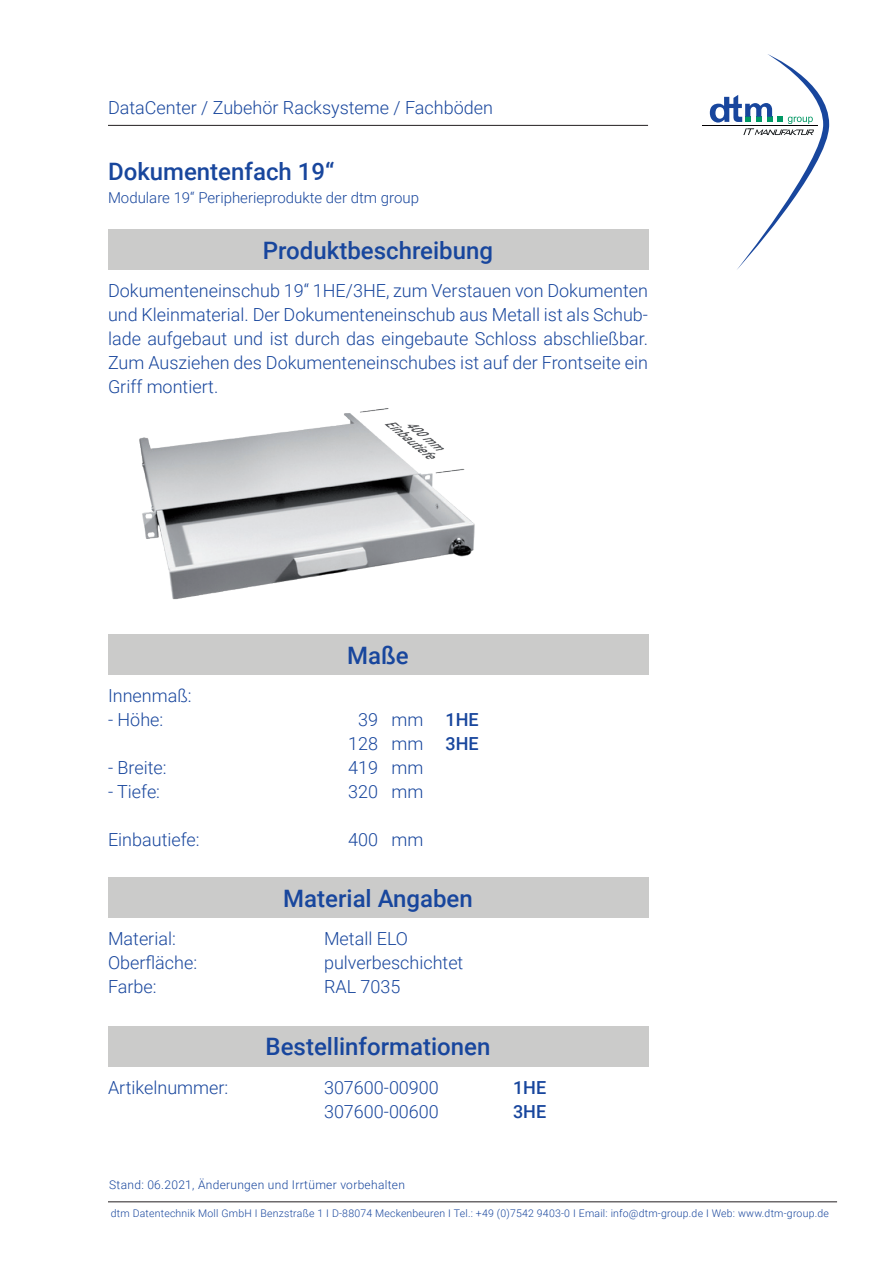
<style>
.page{position:relative;width:893px;height:1263px;background:#fff}
.page>*{position:absolute;margin:0;border:0;box-sizing:border-box;transform-origin:0 0}
.t1{font:500 24px "Roboto";color:#18469d}
.t2{font:300 18px/24px "Roboto";color:#18469d}
.t3{font:500 18px/24px "Roboto";color:#18469d}
.t4{font:300 15px "Roboto";color:#18469d}
.t5{font:300 12px "Roboto";letter-spacing:.025em;color:#18469d}
.t6{font:300 10.5px "Roboto";letter-spacing:.02em;color:#18469d}
</style>
<div class="page">
<hr style="left:702px;top:125px;width:115px;height:1px;background:#020002">
<svg style="left:710px;top:54px;width:119px;height:216px"></svg>
<hr style="left:108px;top:125px;width:540px;height:1px;background:#231f20">
<hr style="left:108px;top:1201px;width:729px;height:1px;background:#231f20">
<div style="left:108px;top:230px;width:540px;height:40px;background:#cbcbca"></div>
<div style="left:108px;top:878px;width:540px;height:40px;background:#cbcbca"></div>
<img style="left:139px;top:408px;width:336px;height:192px">
<div style="left:108px;top:1026px;width:540px;height:41px;background:#cbcbca"></div>
<div style="left:108px;top:634px;width:540px;height:41px;background:#cbcbca"></div>
<p class="t2" style="left:108px;top:95px;width:386px">DataCenter / Zubehör Racksysteme / Fachböden</p>
<h1 class="t1" style="left:108px;top:155px;width:228px">Dokumentenfach 19“</h1>
<p class="t4" style="left:108px;top:187px;width:312px">Modulare 19“ Peripherieprodukte der dtm group</p>
<h1 class="t1" style="left:263px;top:233px;width:232px">Produktbeschreibung</h1>
<p class="t2" style="left:108px;top:278px;width:542px;text-align:justify">Dokumenteneinschub 19“ 1HE/3HE, zum Verstauen von Dokumenten und Kleinmaterial. Der Dokumenteneinschub aus Metall ist als Schub&shy;lade aufgebaut und ist durch das eingebaute Schloss abschließbar.<br>Zum Ausziehen des Dokumenteneinschubes ist auf der Frontseite ein Griff montiert.</p>
<p class="t2" style="left:108px;top:683px;width:85px">Innenmaß:</p>
<p class="t2" style="left:108px;top:707px;width:57px">- Höhe:</p>
<p class="t2" style="left:108px;top:755px;width:60px">- Breite:</p>
<p class="t2" style="left:108px;top:779px;width:54px">- Tiefe:</p>
<p class="t2" style="left:108px;top:827px;width:93px">Einbautiefe:</p>
<h1 class="t1" style="left:347px;top:638px;width:63px">Maße</h1>
<p class="t2" style="left:348px;top:707px;width:31px;text-align:center">39<br>128<br>419<br>320</p>
<p class="t2" style="left:348px;top:827px;width:31px">400</p>
<p class="t2" style="left:392px;top:707px;width:33px;text-align:justify">mm mm mm mm</p>
<p class="t2" style="left:392px;top:827px;width:33px">mm</p>
<p class="t3" style="left:446px;top:707px;width:35px">1HE<br>3HE</p>
<h1 class="t1" style="left:283px;top:881px;width:191px">Material Angaben</h1>
<p class="t2" style="left:108px;top:926px;width:91px">Material:<br>Oberfläche:<br>Farbe:</p>
<p class="t2" style="left:324px;top:926px;width:141px">Metall ELO pulverbeschichtet<br>RAL 7035</p>
<h1 class="t1" style="left:266px;top:1030px;width:226px">Bestellinformationen</h1>
<p class="t2" style="left:108px;top:1074px;width:122px">Artikelnummer:</p>
<p class="t2" style="left:324px;top:1074px;width:116px">307600-00900<br>307600-00600</p>
<p class="t5" style="left:109px;top:1176px;width:297px">Stand: 06.2021, Änderungen und Irrtümer vorbehalten</p>
<p class="t3" style="left:513px;top:1074px;width:35px">1HE<br>3HE</p>
<p class="t6" style="left:111px;top:1206px;width:720px">dtm Datentechnik Moll GmbH I Benzstraße 1 I D-88074 Meckenbeuren I Tel.: +49 (0)7542 9403-0 I Email: info@dtm-group.de I Web: www.dtm-group.de</p>
</div>
